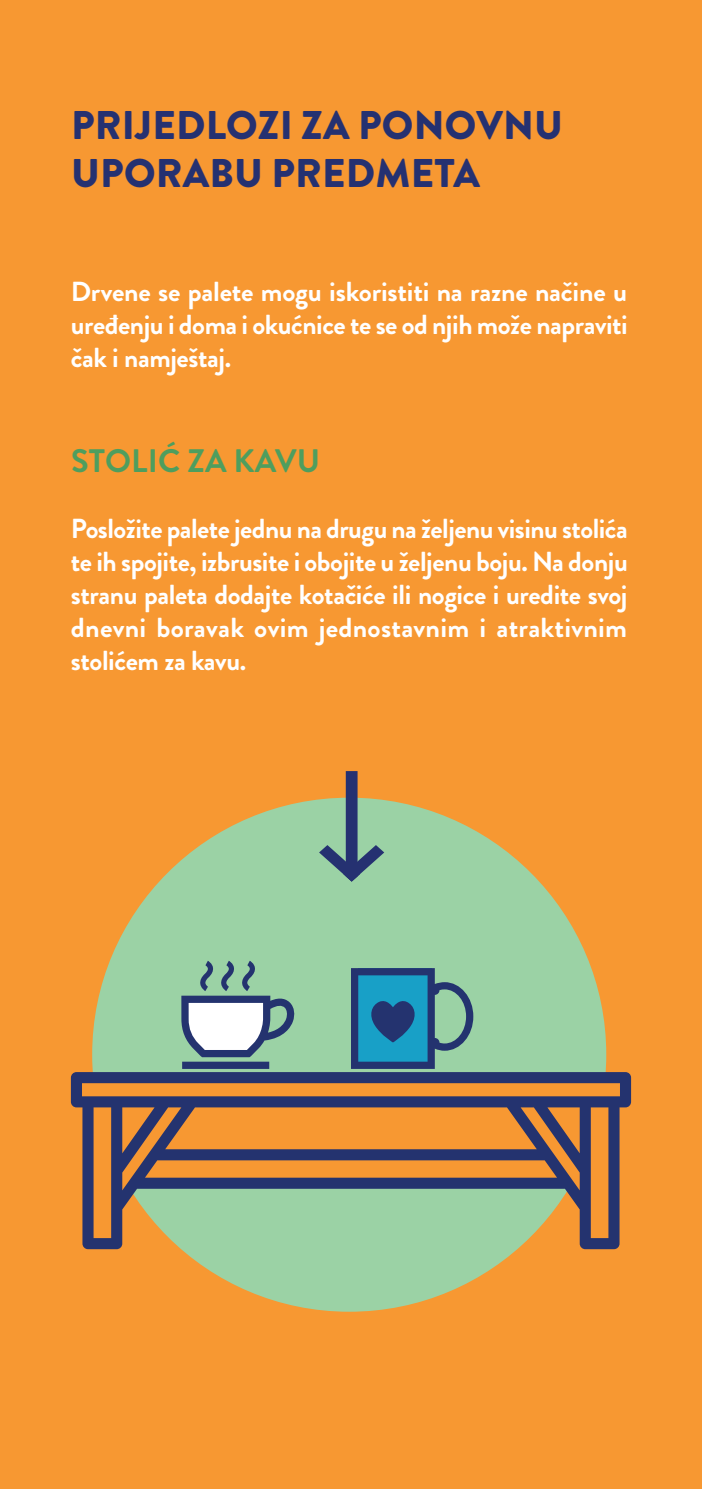
<style>
.page{position:relative;width:702px;height:1489px;background:#fff}
.page>*{position:absolute;margin:0;border:0;box-sizing:border-box;transform-origin:0 0}
.t1{font:900 40px/48px "Brandon Grotesque";letter-spacing:.005em;color:#253171}
.t2{font:700 32.5px "Brandon Grotesque";letter-spacing:.005em;color:#4e9e5e}
.t3{font:700 27.5px/33px "Brandon Grotesque";letter-spacing:-.015em;color:#fff;text-align:justify}
</style>
<div class="page">
<div style="left:0;top:0;width:702px;height:1488px;background:#f79832"></div>
<div style="left:92px;top:797px;width:514px;height:514px;background:#9bd2a5;border-radius:50%"></div>
<svg style="left:71px;top:1072px;width:560px;height:177px"></svg>
<svg style="left:351px;top:968px;width:122px;height:100px"></svg>
<svg style="left:181px;top:961px;width:114px;height:107px"></svg>
<svg style="left:319px;top:771px;width:65px;height:110px"></svg>
<h1 class="t1" style="left:71px;top:101px;width:493px">PRIJEDLOZI ZA PONOVNU<br>UPORABU PREDMETA</h1>
<p class="t3" style="left:71px;top:275px;width:558px">Drvene se palete mogu iskoristiti na razne načine u uređenju i doma i okućnice te se od njih može napraviti čak i namještaj.</p>
<p class="t2" style="left:71px;top:438px;width:250px">STOLIĆ ZA KAVU</p>
<p class="t3" style="left:71px;top:512px;width:558px">Posložite palete jednu na drugu na željenu visinu stolića te ih spojite, izbrusite i obojite u željenu boju. Na donju stranu paleta dodajte kotačiće ili nogice i uredite svoj dnevni boravak ovim jednostavnim i atraktivnim stolićem za kavu.</p>
</div>
